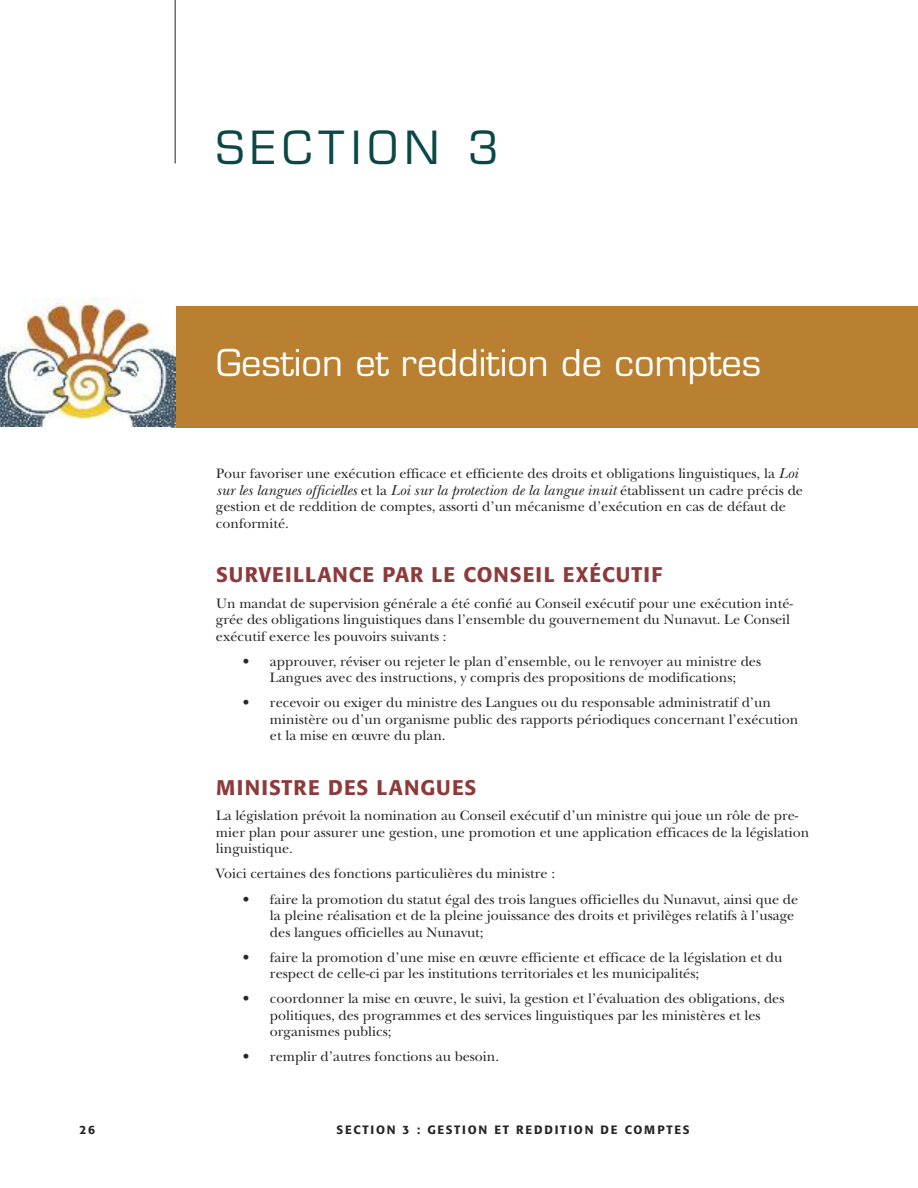
<style>
.page{position:relative;width:918px;height:1188px;background:#fff}
.page>*{position:absolute;margin:0;border:0;box-sizing:border-box;transform-origin:0 0}
.t1{font:44.55px "Eurostile";letter-spacing:.15em;color:#0a4846}
.t2{font:36px "Eurostile";color:#fff}
.t3{font:500 21px "Formata";letter-spacing:.05em;color:#8d3a3b}
.t4{font:italic 15px "New Baskerville";color:#272627}
.t5{font:14.25px/16.5px "New Baskerville";color:#272627}
.t6{font:500 12px "Formata";letter-spacing:.15em;color:#272627}
.s1{font-style:italic;font-size:15px}
.s2{font-style:normal;font-size:14.25px}
</style>
<div class="page">
<div style="left:172px;top:306px;width:746px;height:121px;background:#b88030"></div>
<img style="left:0;top:299px;width:176px;height:128px">
<hr style="left:175px;top:0;width:1px;height:163px;background:#272627">
<h1 class="t1" style="left:216px;top:131px;width:284px">SECTION 3</h1>
<h2 class="t2" style="left:216px;top:349px;width:547px">Gestion et reddition de comptes</h2>
<p class="t5" style="left:216px;top:467px;width:584px">Pour favoriser une exécution efficace et efficiente des droits et obligations linguistiques, la <span class="s1">Loi</span></p>
<p class="t4" style="left:216px;top:485px;width:589px">sur les langues officielles <span class="s2">et la</span> Loi sur la protection de la langue inuit <span class="s2">établissent un cadre précis de</span></p>
<p class="t5" style="left:216px;top:500px;width:571px">gestion et de reddition de comptes, assorti d’un mécanisme d’exécution en cas de défaut de conformité.</p>
<h3 class="t3" style="left:216px;top:566px;width:448px">SURVEILLANCE PAR LE CONSEIL EXÉCUTIF</h3>
<p class="t5" style="left:216px;top:597px;width:578px">Un mandat de supervision générale a été confié au Conseil exécutif pour une exécution inté&shy;grée des obligations linguistiques dans l’ensemble du gouvernement du Nunavut. Le Conseil exécutif exerce les pouvoirs suivants :</p>
<p class="t5" style="left:243px;top:655px;width:520px;text-align:center">• approuver, réviser ou rejeter le plan d’ensemble, ou le renvoyer au ministre des<br>Langues avec des instructions, y compris des propositions de modifications;</p>
<p class="t5" style="left:270px;top:696px;width:530px;text-indent:-27px">• recevoir ou exiger du ministre des Langues ou du responsable administratif d’un ministère ou d’un organisme public des rapports périodiques concernant l’exécution et la mise en œuvre du plan.</p>
<h3 class="t3" style="left:216px;top:778px;width:262px">MINISTRE DES LANGUES</h3>
<p class="t5" style="left:216px;top:809px;width:595px">La législation prévoit la nomination au Conseil exécutif d’un ministre qui joue un rôle de pre&shy;mier plan pour assurer une gestion, une promotion et une application efficaces de la législation linguistique.</p>
<p class="t5" style="left:216px;top:867px;width:341px">Voici certaines des fonctions particulières du ministre :</p>
<p class="t5" style="left:270px;top:893px;width:530px;text-indent:-27px">• faire la promotion du statut égal des trois langues officielles du Nunavut, ainsi que de la pleine réalisation et de la pleine jouissance des droits et privilèges relatifs à l’usage des langues officielles au Nunavut;</p>
<p class="t5" style="left:270px;top:951px;width:514px;text-indent:-27px">• faire la promotion d’une mise en œuvre efficiente et efficace de la législation et du respect de celle-ci par les institutions territoriales et les municipalités;</p>
<p class="t5" style="left:270px;top:992px;width:516px;text-indent:-27px">• coordonner la mise en œuvre, le suivi, la gestion et l’évaluation des obligations, des politiques, des programmes et des services linguistiques par les ministères et les organismes publics;</p>
<p class="t5" style="left:243px;top:1051px;width:258px">• remplir d’autres fonctions au besoin.</p>
<p class="t6" style="left:80px;top:1124px;width:17px">26</p>
<p class="t6" style="left:337px;top:1124px;width:354px">SECTION 3 : GESTION ET REDDITION DE COMPTES</p>
</div>
